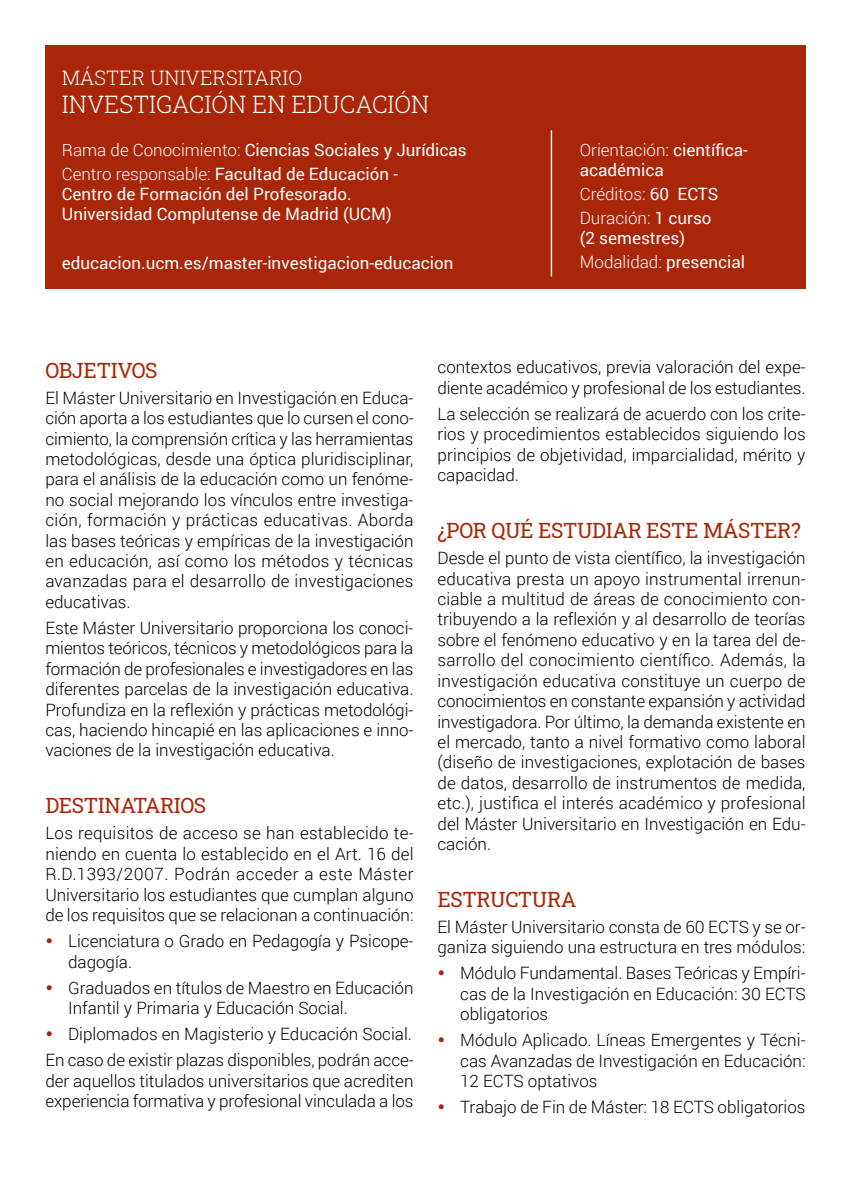
<style>
.page{position:relative;width:851px;height:1191px;background:#fff}
.page>*{position:absolute;margin:0;border:0;box-sizing:border-box;transform-origin:0 0}
.t1{font:300 24px "Roboto Slab";color:#fff}
.t2{font:21px "Roboto Slab";letter-spacing:-.02em;color:#aa2608}
.t3{font:300 20px "Roboto Slab";color:#fff}
.t4{font:300 17px/20.4px "Roboto";color:#000;text-align:justify}
.t5{font:17px/24px "Roboto";color:#fff}
.t6{font:300 17px/24px "Roboto";color:#fff}
.s1{font-weight:300}
.s2{font-weight:400}
</style>
<div class="page">
<div style="left:45px;top:45px;width:760px;height:244px;background:#aa2608"></div>
<hr style="left:550px;top:130px;width:2px;height:146px;background:#fff">
<p class="t3" style="left:62px;top:64px;width:242px">MÁSTER UNIVERSITARIO</p>
<h1 class="t1" style="left:62px;top:87px;width:369px">INVESTIGACIÓN EN EDUCACIÓN</h1>
<p class="t5" style="left:62px;top:137px;width:406px"><span class="s1">Rama de Conocimiento:</span> Ciencias Sociales y Jurídicas<br><span class="s1">Centro responsable:</span> Facultad de Educación -</p>
<p class="t5" style="left:62px;top:183px;width:331px;line-height:20px">Centro de Formación del Profesorado.<br>Universidad Complutense de Madrid (UCM)</p>
<p class="t5" style="left:62px;top:250px;width:393px">educacion.ucm.es/master-investigacion-educacion</p>
<p class="t5" style="left:579px;top:139px;width:170px;line-height:20px"><span class="s1">Orientación:</span> científica&shy;académica</p>
<p class="t6" style="left:579px;top:181px;width:140px">Créditos: <span class="s2">60 ECTS<br></span>Duración: <span class="s2">1 curso</span></p>
<p class="t5" style="left:579px;top:225px;width:167px">(2 semestres)<br><span class="s1">Modalidad:</span> presencial</p>
<p class="t2" style="left:45px;top:356px;width:114px">OBJETIVOS</p>
<p class="t4" style="left:45px;top:387px;width:369px">El Máster Universitario en Investigación en Educa&shy;ción aporta a los estudiantes que lo cursen el cono&shy;cimiento, la comprensión crítica y las herramientas metodológicas, desde una óptica pluridisciplinar, para el análisis de la educación como un fenóme&shy;no social mejorando los vínculos entre investiga&shy;ción, formación y prácticas educativas. Aborda las bases teóricas y empíricas de la investigación en educación, así como los métodos y técnicas avanzadas para el desarrollo de investigaciones educativas.</p>
<p class="t4" style="left:45px;top:617px;width:369px">Este Máster Universitario proporciona los conoci&shy;mientos teóricos, técnicos y metodológicos para la formación de profesionales e investigadores en las diferentes parcelas de la investigación educativa.<br>Profundiza en la reflexión y prácticas metodológi&shy;cas, haciendo hincapié en las aplicaciones e inno&shy;vaciones de la investigación educativa.</p>
<p class="t2" style="left:45px;top:791px;width:162px">DESTINATARIOS</p>
<p class="t4" style="left:45px;top:822px;width:369px">Los requisitos de acceso se han establecido te&shy;niendo en cuenta lo establecido en el Art. 16 del R.D.1393/2007. Podrán acceder a este Máster Universitario los estudiantes que cumplan alguno de los requisitos que se relacionan a continuación:</p>
<p class="t4" style="left:68px;top:930px;width:347px">Licenciatura o Grado en Pedagogía y Psicope&shy;dagogía.</p>
<p class="t4" style="left:68px;top:976px;width:347px">Graduados en títulos de Maestro en Educación<br>Infantil y Primaria y Educación Social.</p>
<p class="t4" style="left:45px;top:1020px;width:369px;line-height:26px;text-align:right">Diplomados en Magisterio y Educación Social.<br>En caso de existir plazas disponibles, podrán acce-</p>
<p class="t4" style="left:45px;top:1069px;width:369px">der aquellos titulados universitarios que acrediten experiencia formativa y profesional vinculada a los</p>
<p class="t4" style="left:437px;top:357px;width:369px">contextos educativos, previa valoración del expe&shy;diente académico y profesional de los estudiantes.</p>
<p class="t4" style="left:437px;top:403px;width:369px">La selección se realizará de acuerdo con los crite&shy;rios y procedimientos establecidos siguiendo los principios de objetividad, imparcialidad, mérito y capacidad.</p>
<p class="t2" style="left:437px;top:516px;width:365px">¿POR QUÉ ESTUDIAR ESTE MÁSTER?</p>
<p class="t4" style="left:437px;top:547px;width:369px">Desde el punto de vista científico, la investigación educativa presta un apoyo instrumental irrenun&shy;ciable a multitud de áreas de conocimiento con&shy;tribuyendo a la reflexión y al desarrollo de teorías sobre el fenómeno educativo y en la tarea del de&shy;sarrollo del conocimiento científico. Además, la investigación educativa constituye un cuerpo de conocimientos en constante expansión y actividad investigadora. Por último, la demanda existente en el mercado, tanto a nivel formativo como laboral (diseño de investigaciones, explotación de bases de datos, desarrollo de instrumentos de medida, etc.), justifica el interés académico y profesional del Máster Universitario en Investigación en Edu&shy;cación.</p>
<p class="t2" style="left:437px;top:885px;width:141px">ESTRUCTURA</p>
<p class="t4" style="left:437px;top:916px;width:369px">El Máster Universitario consta de 60 ECTS y se or&shy;ganiza siguiendo una estructura en tres módulos:</p>
<p class="t4" style="left:460px;top:962px;width:347px">Módulo Fundamental. Bases Teóricas y Empíri&shy;cas de la Investigación en Educación: 30 ECTS obligatorios</p>
<p class="t4" style="left:460px;top:1029px;width:347px">Módulo Aplicado. Líneas Emergentes y Técni&shy;cas Avanzadas de Investigación en Educación:<br>12 ECTS optativos</p>
<p class="t4" style="left:460px;top:1096px;width:347px">Trabajo de Fin de Máster: 18 ECTS obligatorios</p>
</div>
